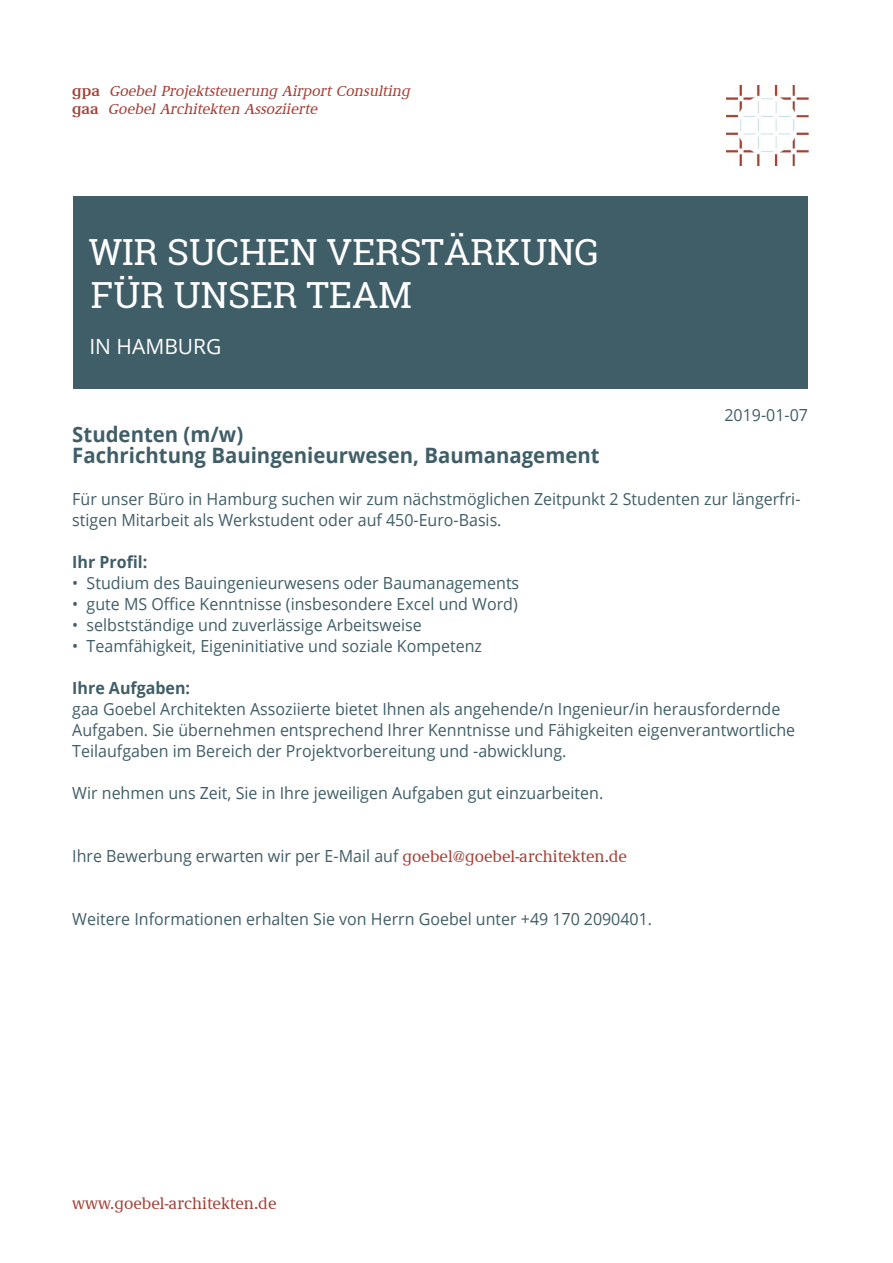
<style>
.page{position:relative;width:893px;height:1263px;background:#fff}
.page>*{position:absolute;margin:0;border:0;box-sizing:border-box;transform-origin:0 0}
.t1{font:36px "Roboto Slab";color:#fff}
.t2{font:700 21.15px "Open Sans";color:#405e68;scale:.96 1}
.t3{font:21px "Open Sans";color:#fff}
.t4{font:16.65px/21px "Open Sans";color:#405e68;scale:.96 1}
.t5{font:700 16.65px "Open Sans";color:#405e68;scale:.96 1}
.t6{font:500 16.5px "Demos EF";color:#a44137}
.t7{font:italic 500 15px "Demos EF";color:#a44137}
.s1{font-weight:600;font-style:normal}
.s2{font-family:"Demos EF";font-weight:500;font-size:16.5px;color:#a44137}
</style>
<div class="page">
<div style="left:73px;top:196px;width:735px;height:193px;background:#3f5e68"></div>
<img style="left:726px;top:85px;width:84px;height:81px">
<p class="t7" style="left:72px;top:83px;width:342px"><span class="s1">g p a</span> Goebel Projektsteuerung Airport Consulting</p>
<p class="t7" style="left:72px;top:101px;width:250px"><span class="s1">g a a</span> Goebel Architekten Assoziierte</p>
<p class="t1" style="left:89px;top:227px;width:512px">WIR SUCHEN VERSTÄRKUNG</p>
<p class="t1" style="left:91px;top:270px;width:322px">FÜR UNSER TEAM</p>
<p class="t3" style="left:89px;top:332px;width:134px">IN HAMBURG</p>
<p class="t4" style="left:724px;top:404px;width:89px">2019-01-07</p>
<p class="t2" style="left:72px;top:419px;width:180px">Studenten (m/w)</p>
<p class="t2" style="left:72px;top:440px;width:551px">Fachrichtung Bauingenieurwesen, Baumanagement</p>
<p class="t4" style="left:72px;top:488px;width:760px">Für unser Büro in Hamburg suchen wir zum nächstmöglichen Zeitpunkt 2 Studenten zur längerfri&shy;stigen Mitarbeit als Werkstudent oder auf 450-Euro-Basis.</p>
<p class="t5" style="left:72px;top:550px;width:80px">Ihr Profil:</p>
<p class="t4" style="left:72px;top:572px;width:467px">• Studium des Bauingenieurwesens oder Baumanagements</p>
<p class="t4" style="left:72px;top:593px;width:466px">• gute MS Office Kenntnisse (insbesondere Excel und Word)</p>
<p class="t4" style="left:72px;top:614px;width:365px">• selbstständige und zuverlässige Arbeitsweise</p>
<p class="t4" style="left:72px;top:635px;width:428px">• Teamfähigkeit, Eigeninitiative und soziale Kompetenz</p>
<p class="t5" style="left:72px;top:676px;width:124px">Ihre Aufgaben:</p>
<p class="t4" style="left:72px;top:698px;width:755px">gaa Goebel Architekten Assoziierte bietet Ihnen als angehende/n Ingenieur/in herausfordernde<br>Aufgaben. Sie übernehmen entsprechend Ihrer Kenntnisse und Fähigkeiten eigenverantwortliche<br>Teilaufgaben im Bereich der Projektvorbereitung und -abwicklung.</p>
<p class="t4" style="left:72px;top:782px;width:555px">Wir nehmen uns Zeit, Sie in Ihre jeweiligen Aufgaben gut einzuarbeiten.</p>
<p class="t4" style="left:72px;top:845px;width:579px">Ihre Bewerbung erwarten wir per E-Mail auf <span class="s2">goebel@goebel-architekten.de</span></p>
<p class="t4" style="left:72px;top:908px;width:606px">Weitere Informationen erhalten Sie von Herrn Goebel unter +49 170 2090401.</p>
<p class="t6" style="left:72px;top:1195px;width:206px">www.goebel-architekten.de</p>
</div>
